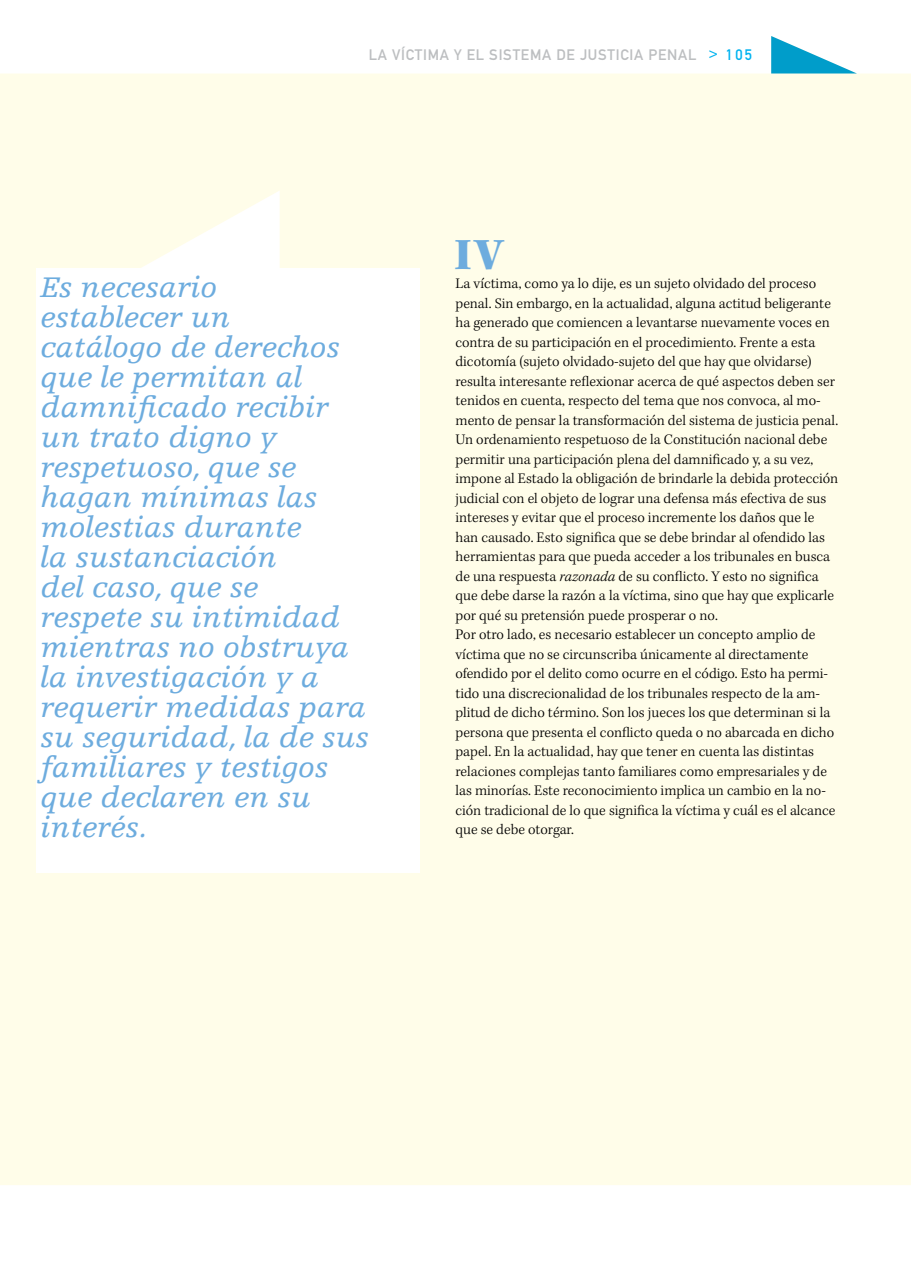
<style>
.page{position:relative;width:911px;height:1263px;background:#fff}
.page>*{position:absolute;margin:0;border:0;box-sizing:border-box;transform-origin:0 0}
.t1{font:900 45.9px "Kepler Std";color:#6dacde}
.t2{font:italic 30px/30px "Egyptienne F";color:#6dacde}
.t3{font:300 15px/19.5px "Kepler Std";color:#000}
.t4{font:15px "DIN Mittelschrift";letter-spacing:.05em;color:#bcbec0}
.s1{color:#00b3f0}
.s2{font-style:italic}
</style>
<div class="page">
<div style="left:0;top:73px;width:911px;height:1112px;background:#fffde9"></div>
<svg style="left:771px;top:36px;width:86px;height:38px"></svg>
<div style="left:36px;top:268px;width:383px;height:605px;background:#fff"></div>
<svg style="left:140px;top:191px;width:140px;height:77px"></svg>
<p class="t4" style="left:369px;top:46px;width:385px">LA VÍCTIMA Y EL SISTEMA DE JUSTICIA PENAL <span class="s1">&gt; 105</span></p>
<p class="t2" style="left:40px;top:273px;width:330px">Es necesario<br>establecer un<br>catálogo de derechos que le permitan al damnificado recibir un trato digno y respetuoso, que se hagan mínimas las molestias durante<br>la sustanciación<br>del caso, que se<br>respete su intimidad mientras no obstruya la investigación y a requerir medidas para su seguridad, la de sus familiares y testigos que declaren en su interés.</p>
<h1 class="t1" style="left:455px;top:228px;width:50px">IV</h1>
<p class="t3" style="left:455px;top:274px;width:384px">La víctima, como ya lo dije, es un sujeto olvidado del proceso penal. Sin embargo, en la actualidad, alguna actitud beligerante ha generado que comiencen a levantarse nuevamente voces en contra de su participación en el procedimiento. Frente a esta dicotomía (sujeto olvidado-sujeto del que hay que olvidarse) resulta interesante reflexionar acerca de qué aspectos deben ser tenidos en cuenta, respecto del tema que nos convoca, al mo&shy;mento de pensar la transformación del sistema de justicia penal.<br>Un ordenamiento respetuoso de la Constitución nacional debe permitir una participación plena del damnificado y, a su vez, impone al Estado la obligación de brindarle la debida protección judicial con el objeto de lograr una defensa más efectiva de sus intereses y evitar que el proceso incremente los daños que le han causado. Esto significa que se debe brindar al ofendido las herramientas para que pueda acceder a los tribunales en busca de una respuesta <span class="s2">razonada</span> de su conflicto. Y esto no significa que debe darse la razón a la víctima, sino que hay que explicarle por qué su pretensión puede prosperar o no.<br>Por otro lado, es necesario establecer un concepto amplio de víctima que no se circunscriba únicamente al directamente ofendido por el delito como ocurre en el código. Esto ha permi&shy;tido una discrecionalidad de los tribunales respecto de la am&shy;plitud de dicho término. Son los jueces los que determinan si la persona que presenta el conflicto queda o no abarcada en dicho papel. En la actualidad, hay que tener en cuenta las distintas relaciones complejas tanto familiares como empresariales y de las minorías. Este reconocimiento implica un cambio en la no&shy;ción tradicional de lo que significa la víctima y cuál es el alcance que se debe otorgar.</p>
</div>
